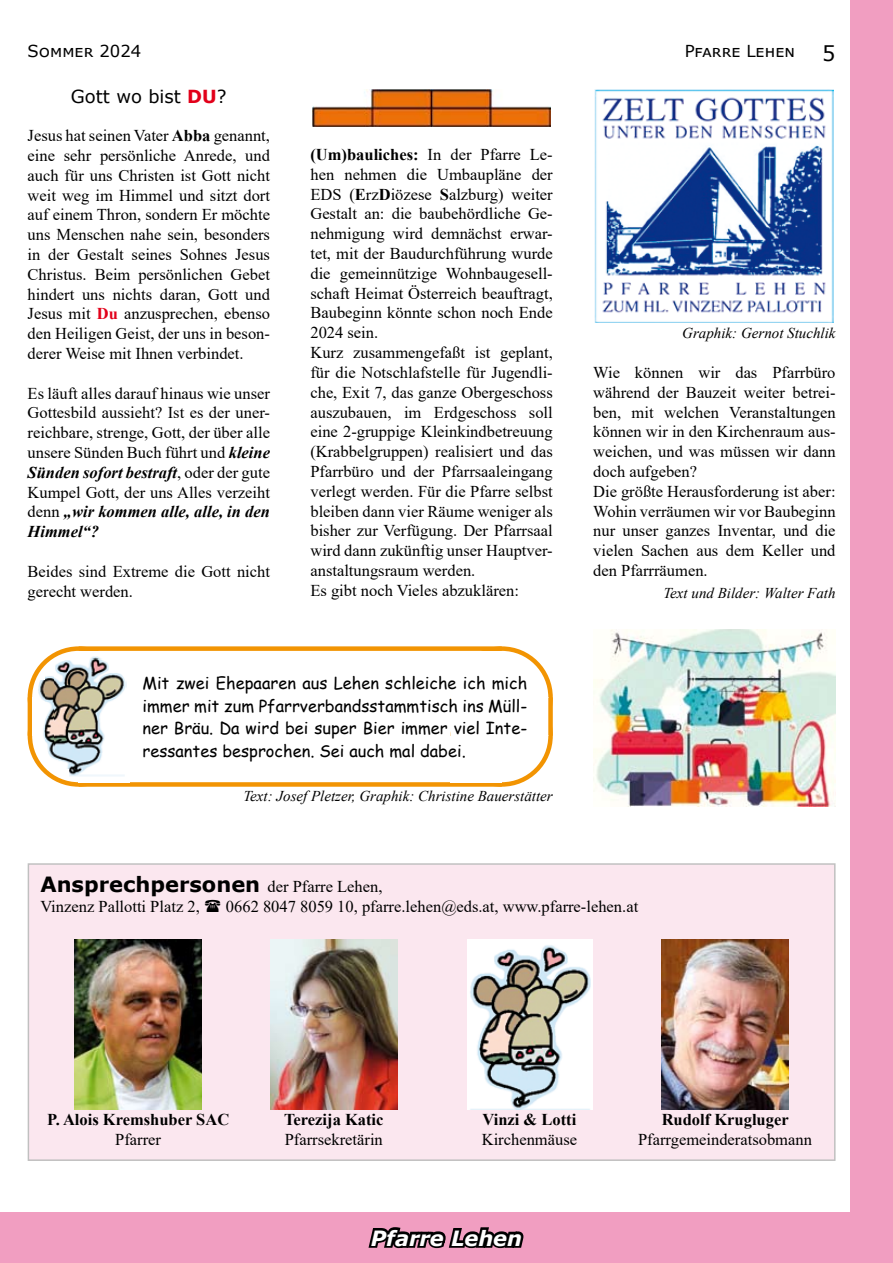
<style>
.page{position:relative;width:893px;height:1263px;background:#fff}
.page>*{position:absolute;margin:0;border:0;box-sizing:border-box;transform-origin:0 0}
.t1{font:700 21px "Verdana";color:#000}
.t2{font:italic 700 21px "Verdana";color:#fff}
.t3{font:18px "Verdana";color:#000}
.t4{font:16.5px/19.8px "Times New Roman";color:#000}
.t5{font:16.5px/22.5px "Comic Sans MS";color:#000;text-align:justify}
.t6{font:700 16.5px "Times New Roman";color:#000}
.t7{font:16.5px "Verdana";color:#000}
.t8{font:italic 15px "Times New Roman";color:#000}
.s1{font-weight:700;color:#e2001a}
.s2{font-weight:700}
.s3{font-weight:700;font-style:italic}
.s4{font-family:"Times New Roman";font-weight:400;font-size:16.5px}
</style>
<div class="page">
<div style="left:0;top:1212px;width:893px;height:51px;background:#f19ec1"></div>
<svg style="left:368px;top:1227px;width:156px;height:22px"></svg>
<div style="left:850px;top:0;width:43px;height:1212px;background:#f19ec1"></div>
<img style="left:312px;top:89px;width:239px;height:38px">
<img style="left:595px;top:89px;width:239px;height:234px">
<div style="left:28px;top:864px;width:807px;height:296px;background:#fbe7ef"></div>
<img style="left:661px;top:940px;width:128px;height:170px">
<img style="left:74px;top:940px;width:128px;height:170px">
<img style="left:270px;top:940px;width:128px;height:170px">
<img style="left:467px;top:940px;width:125px;height:170px">
<div style="left:79px;top:646px;width:423px;height:5px;background:#f29402"></div>
<div style="left:79px;top:782px;width:423px;height:5px;background:#f29402"></div>
<div style="left:548px;top:697px;width:5px;height:39px;background:#f29402"></div>
<hr style="left:28px;top:697px;width:4px;height:39px;background:#f29402">
<img style="left:70px;top:656px;width:55px;height:120px">
<img style="left:38px;top:680px;width:7px;height:60px">
<img style="left:48px;top:751px;width:77px;height:18px">
<img style="left:45px;top:676px;width:10px;height:75px">
<img style="left:55px;top:660px;width:72px;height:92px">
<img style="left:593px;top:629px;width:242px;height:177px">
<p class="t7" style="left:28px;top:40px;width:115px">Sommer 2024</p>
<p class="t7" style="left:685px;top:40px;width:112px">Pfarre Lehen</p>
<p class="t3" style="left:71px;top:84px;width:157px">Gott wo bist <span class="s1">DU</span>?</p>
<p class="t4" style="left:28px;top:125px;width:244px;text-align:justify">Jesus hat seinen Vater <span class="s2">Abba</span> genannt, eine sehr persönliche Anrede, und auch für uns Christen ist Gott nicht weit weg im Himmel und sitzt dort auf einem Thron, sondern Er möchte uns Menschen nahe sein, besonders in der Gestalt seines Sohnes Jesus Christus. Beim persönlichen Gebet hindert uns nichts daran, Gott und Jesus mit <span class="s1">Du</span> anzusprechen, ebenso den Heiligen Geist, der uns in beson&shy;derer Weise mit Ihnen verbindet.</p>
<p class="t4" style="left:28px;top:383px;width:244px;text-align:justify">Es läuft alles darauf hinaus wie unser Gottesbild aussieht? Ist es der uner&shy;reichbare, strenge, Gott, der über alle unsere Sünden Buch führt und <span class="s3">kleine Sünden sofort bestraft</span>, oder der gute Kumpel Gott, der uns Alles verzeiht denn <span class="s3">„wir kommen alle, alle, in den Himmel“?</span></p>
<p class="t4" style="left:28px;top:561px;width:244px">Beides sind Extreme die Gott nicht gerecht werden.</p>
<p class="t4" style="left:310px;top:144px;width:244px"><span class="s2">(Um)bauliches:</span> In der Pfarre Le&shy;hen nehmen die Umbaupläne der EDS (<span class="s2">E</span>rz<span class="s2">D</span>iözese <span class="s2">S</span>alzburg) weiter Gestalt an: die baubehördliche Ge&shy;nehmigung wird demnächst erwar&shy;tet, mit der Baudurchführung wurde die gemeinnützige Wohnbaugesell&shy;schaft Heimat Österreich beauftragt, Baubeginn könnte schon noch Ende 2024 sein.<br>Kurz zusammengefaßt ist geplant, für die Notschlafstelle für Jugendli&shy;che, Exit 7, das ganze Obergeschoss auszubauen, im Erdgeschoss soll eine 2-gruppige Kleinkindbetreuung (Krabbelgruppen) realisiert und das Pfarrbüro und der Pfarrsaaleingang verlegt werden. Für die Pfarre selbst bleiben dann vier Räume weniger als bisher zur Verfügung. Der Pfarrsaal wird dann zukünftig unser Hauptver&shy;anstaltungsraum werden.<br>Es gibt noch Vieles abzuklären:</p>
<p class="t5" style="left:142px;top:672px;width:386px">Mit zwei Ehepaaren aus Lehen schleiche ich mich immer mit zum Pfarrverbandsstammtisch ins Müll&shy;ner Bräu. Da wird bei super Bier immer viel Inte&shy;ressantes besprochen. Sei auch mal dabei.</p>
<p class="t8" style="left:243px;top:786px;width:311px">Text: Josef Pletzer, Graphik: Christine Bauerstätter</p>
<p class="t8" style="left:682px;top:322px;width:155px">Graphik: Gernot Stuchlik</p>
<p class="t4" style="left:593px;top:362px;width:244px">Wie können wir das Pfarrbüro während der Bauzeit weiter betrei&shy;ben, mit welchen Veranstaltungen können wir in den Kirchenraum aus&shy;weichen, und was müssen wir dann doch aufgeben?<br>Die größte Herausforderung ist aber:<br>Wohin verräumen wir vor Baubeginn nur unser ganzes Inventar, und die vielen Sachen aus dem Keller und den Pfarrräumen.</p>
<p class="t8" style="left:663px;top:583px;width:174px">Text und Bilder: Walter Fath</p>
<p class="t1" style="left:40px;top:869px;width:344px">Ansprechpersonen <span class="s4">der Pfarre Lehen,</span></p>
<p class="t4" style="left:40px;top:896px;width:161px">Vinzenz Pallotti Platz 2,</p>
<p class="t4" style="left:226px;top:896px;width:414px">0662 8047 8059 10, pfarre.lehen@eds.at, www.pfarre-lehen.at</p>
<p class="t6" style="left:47px;top:1108px;width:184px">P. Alois Kremshuber SAC</p>
<p class="t4" style="left:115px;top:1129px;width:47px">Pfarrer</p>
<p class="t6" style="left:284px;top:1108px;width:101px">Terezija Katic</p>
<p class="t4" style="left:285px;top:1129px;width:100px">Pfarrsekretärin</p>
<p class="t6" style="left:482px;top:1108px;width:95px">Vinzi &amp; Lotti</p>
<p class="t4" style="left:482px;top:1129px;width:97px">Kirchenmäuse</p>
<p class="t2" style="left:371px;top:1223px;width:153px">Pfarre Lehen</p>
<p class="t6" style="left:662px;top:1108px;width:128px">Rudolf Krugluger</p>
<p class="t4" style="left:638px;top:1129px;width:175px">Pfarrgemeinderatsobmann</p>
</div>
